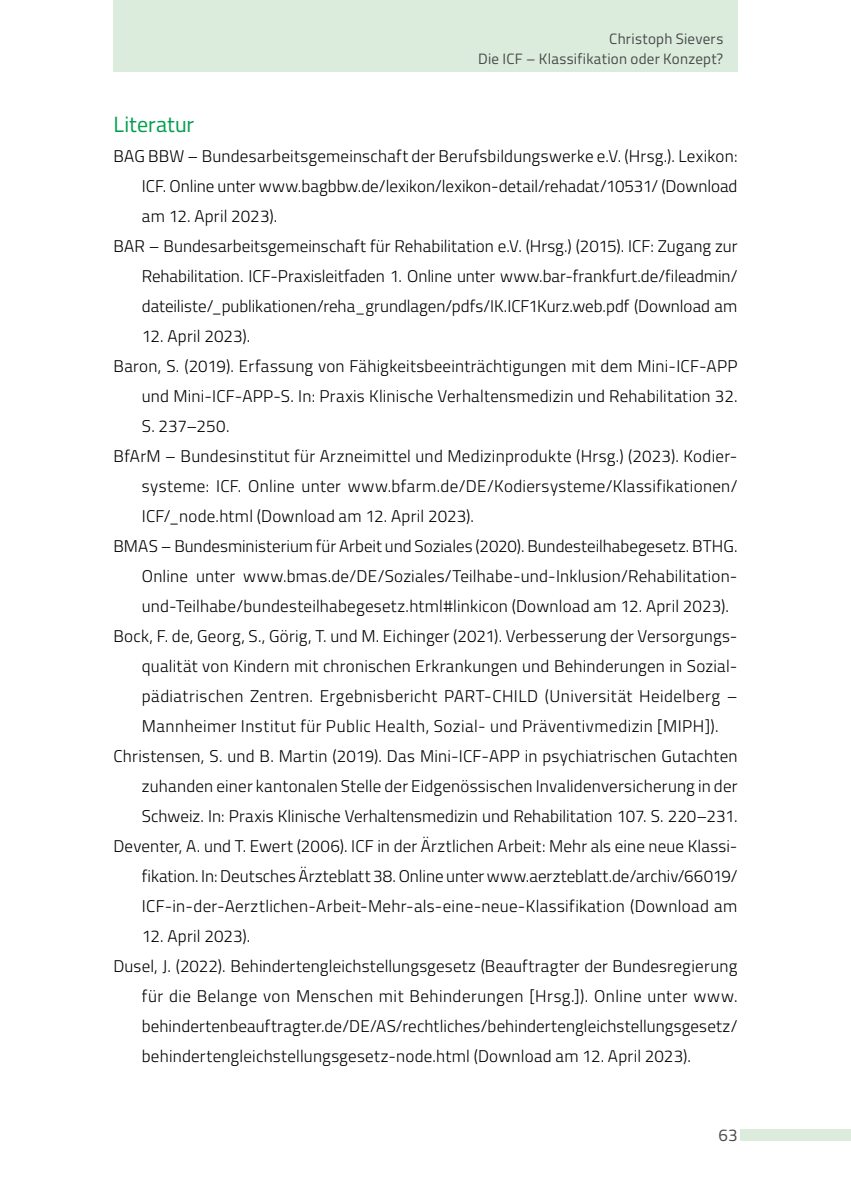
<style>
.page{position:relative;width:851px;height:1191px;background:#fff}
.page>*{position:absolute;margin:0;border:0;box-sizing:border-box;transform-origin:0 0}
.t1{font:22px "Titillium";letter-spacing:.005em;color:#009e4d}
.Literatur{font:300 17px/30px "Titillium";letter-spacing:.01em;color:#000;text-align:justify}
.t2{font:17px "Titillium";color:#4a4a49}
.t3{font:15px/20px "Titillium";letter-spacing:.015em;color:#4a4a49;text-align:right}
</style>
<div class="page">
<div style="left:113px;top:0;width:624px;height:71px;background:#dbecdd"></div>
<div style="left:740px;top:1129px;width:110px;height:11px;background:#dbecdd"></div>
<p class="t3" style="left:478px;top:28px;width:247px">Christoph Sievers<br>Die ICF – Klassifikation oder Konzept?</p>
<h2 class="t1" style="left:113px;top:108px;width:82px">Literatur</h2>
<p class="Literatur" style="left:142px;top:140px;width:597px;text-indent:-28px">BAG BBW – Bundesarbeitsgemeinschaft der Berufsbildungswerke e.V. (Hrsg.). Lexikon:<br>ICF. Online unter www.bagbbw.de/lexikon/lexikon-detail/rehadat/10531/ (Download am 12. April 2023).</p>
<p class="Literatur" style="left:142px;top:230px;width:597px;text-indent:-28px">BAR – Bundesarbeitsgemeinschaft für Rehabilitation e.V. (Hrsg.) (2015). ICF: Zugang zur Rehabilitation. ICF-Praxisleitfaden 1. Online unter www.bar-frankfurt.de/fileadmin/ dateiliste/_publikationen/reha_grundlagen/pdfs/IK.ICF1Kurz.web.pdf (Download am</p>
<p class="Literatur" style="left:142px;top:320px;width:110px">12. April 2023).</p>
<p class="Literatur" style="left:142px;top:350px;width:597px;text-indent:-28px">Baron, S. (2019). Erfassung von Fähigkeitsbeeinträchtigungen mit dem Mini-ICF-APP und Mini-ICF-APP-S. In: Praxis Klinische Verhaltensmedizin und Rehabilitation 32.<br>S. 237–250.</p>
<p class="Literatur" style="left:142px;top:440px;width:597px;text-indent:-28px">BfArM – Bundesinstitut für Arzneimittel und Medizinprodukte (Hrsg.) (2023). Kodier&shy;systeme: ICF. Online unter www.bfarm.de/DE/Kodiersysteme/Klassifikationen/ ICF/_node.html (Download am 12. April 2023).</p>
<p class="Literatur" style="left:142px;top:530px;width:597px;text-indent:-28px">BMAS – Bundesministerium für Arbeit und Soziales (2020). Bundesteilhabegesetz. BTHG.<br>Online unter www.bmas.de/DE/Soziales/Teilhabe-und-Inklusion/Rehabilitation&shy;und-Teilhabe/bundesteilhabegesetz.html#linkicon (Download am 12. April 2023).</p>
<p class="Literatur" style="left:142px;top:620px;width:597px;text-indent:-28px">Bock, F. de, Georg, S., Görig, T. und M. Eichinger (2021). Verbesserung der Versorgungs&shy;qualität von Kindern mit chronischen Erkrankungen und Behinderungen in Sozial&shy;pädiatrischen Zentren. Ergebnisbericht PART-CHILD (Universität Heidelberg – Mannheimer Institut für Public Health, Sozial- und Präventivmedizin [MIPH]).</p>
<p class="Literatur" style="left:142px;top:740px;width:597px;text-indent:-28px">Christensen, S. und B. Martin (2019). Das Mini-ICF-APP in psychiatrischen Gutachten zuhanden einer kantonalen Stelle der Eidgenössischen Invalidenversicherung in der Schweiz. In: Praxis Klinische Verhaltensmedizin und Rehabilitation 107. S. 220–231.</p>
<p class="Literatur" style="left:142px;top:830px;width:597px;text-align:left;text-indent:-28px">Deventer, A. und T. Ewert (2006). ICF in der Ärztlichen Arbeit: Mehr als eine neue Klassi&shy;fikation. In: Deutsches Ärzteblatt 38. Online unter www.aerzteblatt.de/archiv/66019/<br>ICF-in-der-Aerztlichen-Arbeit-Mehr-als-eine-neue-Klassifikation (Download am</p>
<p class="Literatur" style="left:142px;top:920px;width:110px">12. April 2023).</p>
<p class="Literatur" style="left:142px;top:950px;width:597px;text-indent:-28px">Dusel, J. (2022). Behindertengleichstellungsgesetz (Beauftragter der Bundesregierung für die Belange von Menschen mit Behinderungen [Hrsg.]). Online unter www. behindertenbeauftragter.de/DE/AS/rechtliches/behindertengleichstellungsgesetz/ behindertengleichstellungsgesetz-node.html (Download am 12. April 2023).</p>
<p class="t2" style="left:718px;top:1122px;width:21px">63</p>
</div>
